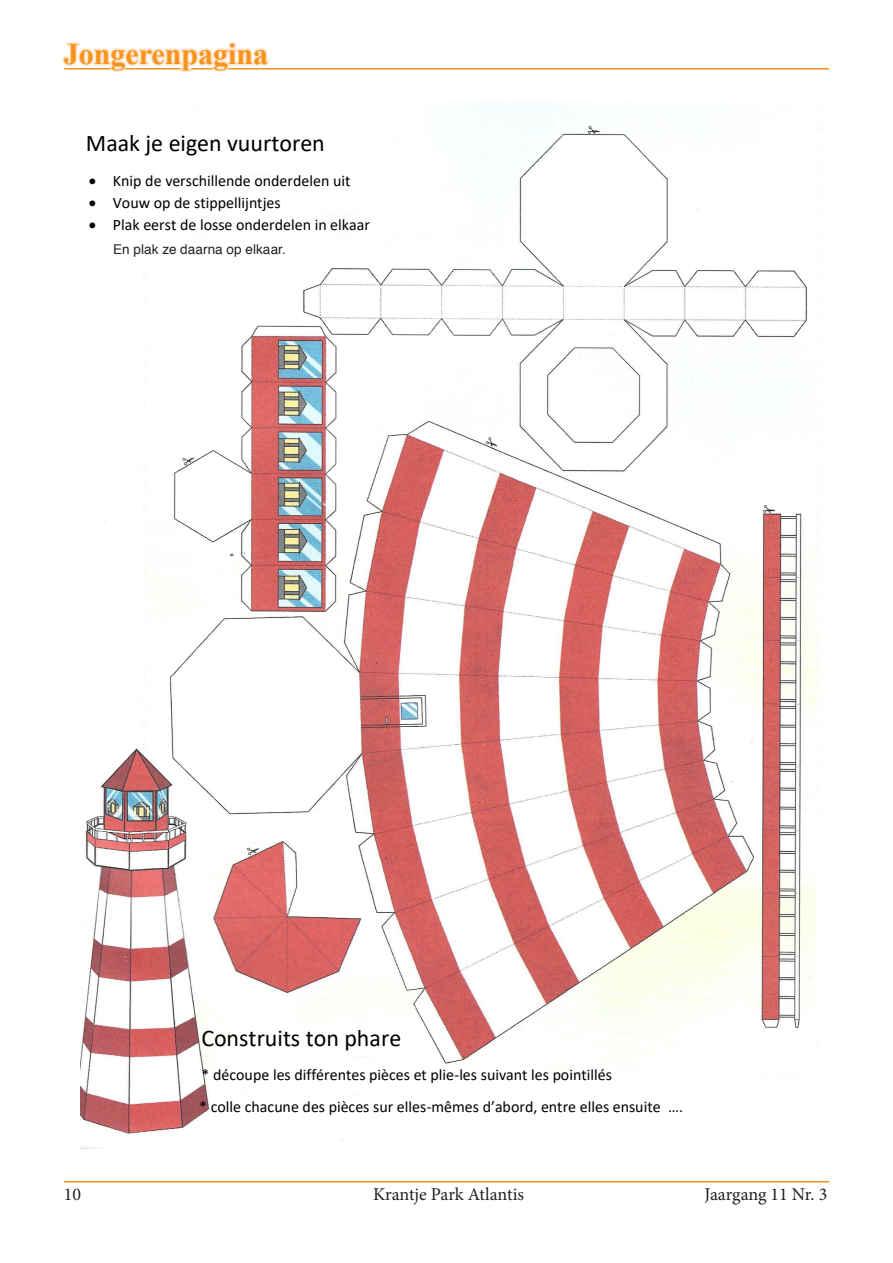
<style>
.page{position:relative;width:893px;height:1263px;background:#fff}
.page>*{position:absolute;margin:0;border:0;box-sizing:border-box;transform-origin:0 0}
.t1{font:700 30px "Times New Roman";color:#f7931d}
.t2{font:24px "Calibri";color:#000}
.t3{font:18px "Minion Pro";letter-spacing:-.01em;color:#231f20}
.t4{font:15.9px/20.9px "Calibri";color:#000}
.Broodtekst{font:13.5px "Helvetica";letter-spacing:.005em;color:#231f20}
</style>
<div class="page">
<hr style="left:64px;top:1181px;width:765px;height:1px;background:#f7931d">
<hr style="left:64px;top:68px;width:765px;height:2px;background:#f7931d">
<svg style="left:62px;top:42px;width:210px;height:30px"></svg>
<img style="left:80px;top:102px;width:739px;height:1047px">
<div style="left:113px;top:239px;width:216px;height:20px;background:#fff"></div>
<p class="t1" style="left:64px;top:33px;width:206px">Jongerenpagina</p>
<p class="t2" style="left:86px;top:126px;width:240px">Maak je eigen vuurtoren</p>
<p class="t4" style="left:89px;top:170px;width:263px">• Knip de verschillende onderdelen uit</p>
<p class="t4" style="left:89px;top:192px;width:193px">• Vouw op de stippellijntjes</p>
<p class="t4" style="left:113px;top:214px;width:259px;text-indent:-24px">• Plak eerst de losse onderdelen in elkaar<br>En plak ze daaarna op elkaar.</p>
<p class="Broodtekst" style="left:113px;top:239px;width:174px">En plak ze daarna op elkaar.</p>
<p class="t2" style="left:201px;top:1021px;width:201px">Construits ton phare</p>
<p class="t4" style="left:199px;top:1058px;width:485px;line-height:31.8px">* découpe les différentes pièces et plie-les suivant les pointillés<br>* colle chacune des pièces sur elles-mêmes d’abord, entre elles ensuite ….</p>
<p class="t3" style="left:64px;top:1182px;width:19px">10</p>
<p class="t3" style="left:373px;top:1182px;width:152px">Krantje Park Atlantis</p>
<p class="t3" style="left:705px;top:1182px;width:124px">Jaargang 11 Nr. 3</p>
</div>
